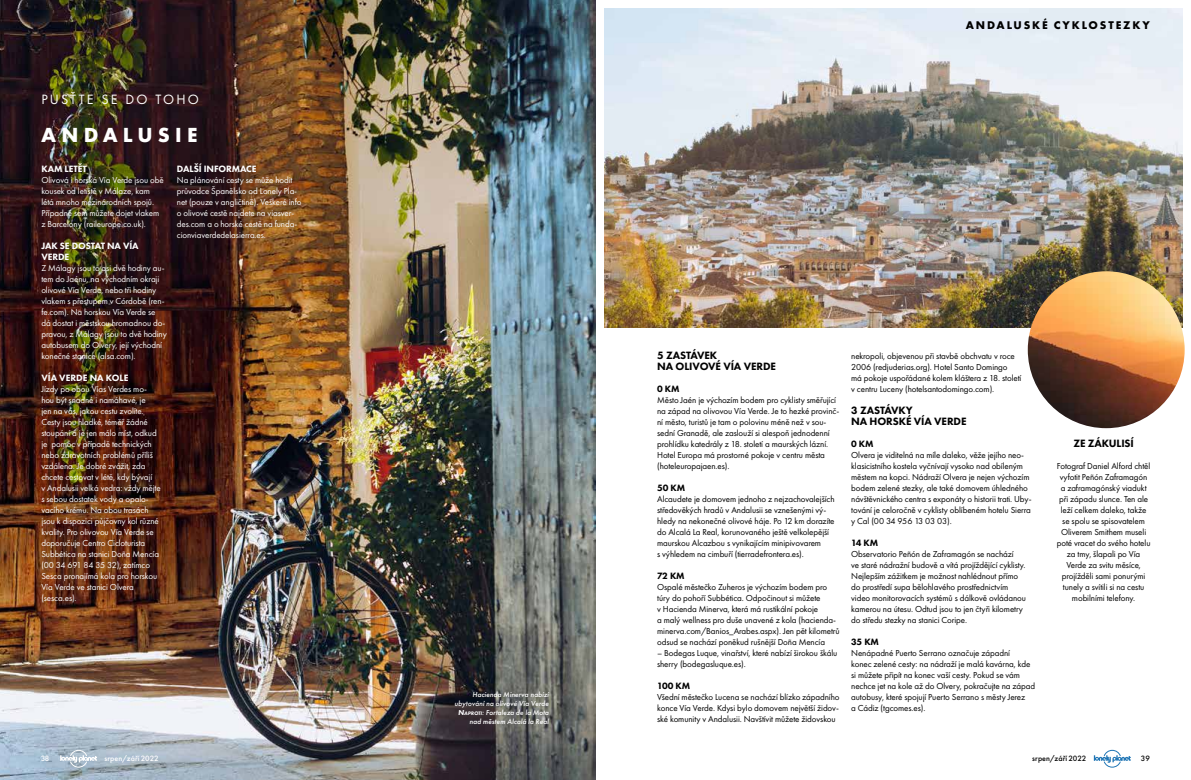
<style>
.page{position:relative;width:1191px;height:780px;background:#fff}
.page>*{position:absolute;margin:0;border:0;box-sizing:border-box;transform-origin:0 0}
.t1{font:700 21.2px "Futura PT";letter-spacing:.24em;color:#fff}
.t2{font:14px "Futura PT";letter-spacing:.16em;color:#fff}
.t3{font:700 11.6px "Futura PT";letter-spacing:.16em;color:#000}
.t4{font:800 11px/11px "Futura PT";letter-spacing:-.01em;color:#000}
.t5{font:800 9.5px/11px "Futura PT";letter-spacing:-.01em;color:#fff}
.t6{font:800 9.5px "Futura PT";letter-spacing:-.01em;color:#000}
.t7{font:9px/11px "Futura PT";letter-spacing:-.01em;color:#000}
.t8{font:9px/11px "Futura PT";letter-spacing:-.01em;color:#fff}
.t9{font:500 8px "Futura PT";letter-spacing:.01em;color:#fff}
.t10{font:500 8px "Futura PT";letter-spacing:.01em;color:#000}
.t11{font:italic 500 7.5px/9px "Futura PT";color:#fff;text-align:right}
.s1{font-weight:800}
.s2{font-weight:800;font-size:5.2px}
</style>
<div class="page">
<img style="left:0;top:0;width:595px;height:780px">
<img style="left:604px;top:9px;width:578px;height:319px">
<img style="left:1027px;top:271px;width:157px;height:157px;border-radius:78px">
<svg style="left:1093px;top:749px;width:37px;height:18px"></svg>
<svg style="left:60px;top:749px;width:37px;height:18px"></svg>
<h2 class="t2" style="left:41px;top:91px;width:159px">PUSŤTE SE DO TOHO</h2>
<h1 class="t1" style="left:41px;top:122px;width:158px">ANDALUSIE</h1>
<p class="t5" style="left:41px;top:163px;width:47px">KAM LETĚT</p>
<p class="t8" style="left:41px;top:174px;width:124px">Olivová i horská Vía Verde jsou obě kousek od letiště v Málaze, kam létá mnoho mezinárodních spojů.<br>Případně sem můžete dojet vlakem z Barcelony (raileurope.co.uk).</p>
<p class="t5" style="left:41px;top:240px;width:99px">JAK SE DOSTAT NA VÍA<br>VERDE</p>
<p class="t8" style="left:41px;top:262px;width:127px">Z Málagy jsou to asi dvě hodiny au&shy;tem do Jaénu, na východním okraji olivové Vía Verde, nebo tři hodiny vlakem s přestupem v Córdobě (ren&shy;fe.com). Na horskou Vía Verde se dá dostat i městskou hromadnou do&shy;pravou, z Málagy jsou to dvě hodiny autobusem do Olvery, její východní konečné stanice (alsa.com).</p>
<p class="t5" style="left:41px;top:372px;width:89px">VÍA VERDE NA KOLE</p>
<p class="t8" style="left:41px;top:383px;width:121px">Jízdy po obou Vías Verdes mo&shy;hou být snadné i namáhavé, je<br>jen na vás, jakou cestu zvolíte.<br>Cesty jsou hladké, téměř žádné stoupání a je jen málo míst, odkud je pomoc v případě technických nebo zdravotních problémů příliš vzdálena. Je dobré zvážit, zda chcete cestovat v létě, kdy bývají<br>v Andalusii velká vedra: vždy mějte s sebou dostatek vody a opalo&shy;vacího krému. Na obou trasách jsou k dispozici půjčovny kol různé kvality. Pro olivovou Vía Verde se doporučuje Centro Cicloturista<br>Subbética na stanici Doña Mencía (00 34 691 84 35 32), zatímco<br>Sesca pronajímá kola pro horskou<br>Vía Verde ve stanici Olvera (sesca.es).</p>
<p class="t5" style="left:177px;top:163px;width:81px">DALŠÍ INFORMACE</p>
<p class="t8" style="left:177px;top:174px;width:126px">Na plánování cesty se může hodit průvodce Španělsko od Lonely Pla&shy;net (pouze v angličtině). Veškeré info o olivové cestě najdete na viasver&shy;des.com a o horské cestě na funda&shy;cionviaverdedelasierra.es.</p>
<p class="t3" style="left:965px;top:18px;width:185px">ANDALUSKÉ CYKLOSTEZKY</p>
<p class="t11" style="left:454px;top:690px;width:96px">Hacienda Minerva nabízí ubytování na olivové Vía Verde<br><span class="s1">N</span><span class="s2">APROTI</span>: Fortaleza de la Mota nad městem Alcalá la Real</p>
<p class="t4" style="left:657px;top:350px;width:120px">5 ZASTÁVEK<br>NA OLIVOVÉ VÍA VERDE</p>
<p class="t6" style="left:657px;top:383px;width:24px">0 KM</p>
<p class="t7" style="left:657px;top:394px;width:184px">Město Jaén je výchozím bodem pro cyklisty směřující na západ na olivovou Vía Verde. Je to hezké provinč&shy;ní město, turistů je tam o polovinu méně než v sou&shy;sední Granadě, ale zaslouží si alespoň jednodenní prohlídku katedrály z 18. století a maurských lázní.<br>Hotel Europa má prostorné pokoje v centru města (hoteleuropajaen.es).</p>
<p class="t6" style="left:657px;top:482px;width:30px">50 KM</p>
<p class="t7" style="left:657px;top:493px;width:179px">Alcaudete je domovem jednoho z nejzachovalejších středověkých hradů v Andalusii se vznešenými vý&shy;hledy na nekonečné olivové háje. Po 12 km dorazíte do Alcalá La Real, korunovaného ještě velkolepější maurskou Alcazbou s vynikajícím minipivovarem<br>s výhledem na cimbuří (tierradefrontera.es).</p>
<p class="t6" style="left:657px;top:570px;width:29px">72 KM</p>
<p class="t7" style="left:657px;top:581px;width:184px">Ospalé městečko Zuheros je výchozím bodem pro túry do pohoří Subbética. Odpočinout si můžete<br>v Hacienda Minerva, která má rustikální pokoje<br>a malý wellness pro duše unavené z kola (hacienda&shy;minerva.com/Banios_Arabes.aspx). Jen pět kilometrů odsud se nachází poněkud rušnější Doña Mencía</p>
<p class="t7" style="left:657px;top:647px;width:182px">– Bodegas Luque, vinařství, které nabízí širokou škálu sherry (bodegasluque.es).</p>
<p class="t6" style="left:657px;top:680px;width:34px">100 KM</p>
<p class="t7" style="left:657px;top:691px;width:184px;text-align:justify">Všední městečko Lucena se nachází blízko západního konce Vía Verde. Kdysi bylo domovem největší židov&shy;ské komunity v Andalusii. Navštívit můžete židovskou</p>
<p class="t7" style="left:851px;top:350px;width:172px">nekropoli, objevenou při stavbě obchvatu v roce 2006 (redjuderias.org). Hotel Santo Domingo<br>má pokoje uspořádané kolem kláštera z 18. století v centru Luceny (hotelsantodomingo.com).</p>
<p class="t4" style="left:851px;top:405px;width:117px">3 ZASTÁVKY<br>NA HORSKÉ VÍA VERDE</p>
<p class="t6" style="left:851px;top:438px;width:24px">0 KM</p>
<p class="t7" style="left:851px;top:449px;width:182px">Olvera je viditelná na míle daleko, věže jejího neo&shy;klasicistního kostela vyčnívají vysoko nad obíleným městem na kopci. Nádraží Olvera je nejen výchozím bodem zelené stezky, ale také domovem úhledného návštěvnického centra s exponáty o historii trati. Uby&shy;tování je celoročně v cyklisty oblíbeném hotelu Sierra y Cal (00 34 956 13 03 03).</p>
<p class="t6" style="left:851px;top:537px;width:29px">14 KM</p>
<p class="t7" style="left:851px;top:548px;width:176px">Observatorio Peñón de Zaframagón se nachází<br>ve staré nádražní budově a vítá projíždějící cyklisty.<br>Nejlepším zážitkem je možnost nahlédnout přímo do prostředí supa bělohlavého prostřednictvím video monitorovacích systémů s dálkově ovládanou kamerou na útesu. Odtud jsou to jen čtyři kilometry do středu stezky na stanici Coripe.</p>
<p class="t6" style="left:851px;top:636px;width:29px">35 KM</p>
<p class="t7" style="left:851px;top:647px;width:185px">Nenápadné Puerto Serrano označuje západní<br>konec zelené cesty: na nádraží je malá kavárna, kde si můžete připít na konec vaší cesty. Pokud se vám nechce jet na kole až do Olvery, pokračujte na západ autobusy, které spojují Puerto Serrano s městy Jerez<br>a Cádiz (tgcomes.es).</p>
<p class="t4" style="left:1073px;top:438px;width:62px">ZE ZÁKULISÍ</p>
<p class="t7" style="left:1056px;top:460px;width:95px;text-align:center">Fotograf Daniel Alford chtěl vyfotit Peñón Zaframagón a zaframagónský viadukt při západu slunce. Ten ale leží celkem daleko, takže se spolu se spisovatelem<br>Oliverem Smithem museli poté vracet do svého hotelu za tmy, šlapali po Vía<br>Verde za svitu měsíce, projížděli sami ponurými tunely a svítili si na cestu mobilními telefony.</p>
<p class="t9" style="left:41px;top:753px;width:9px">38</p>
<p class="t9" style="left:104px;top:753px;width:56px">srpen/září 2022</p>
<p class="t10" style="left:1032px;top:753px;width:56px">srpen/září 2022</p>
<p class="t10" style="left:1141px;top:753px;width:10px">39</p>
</div>
